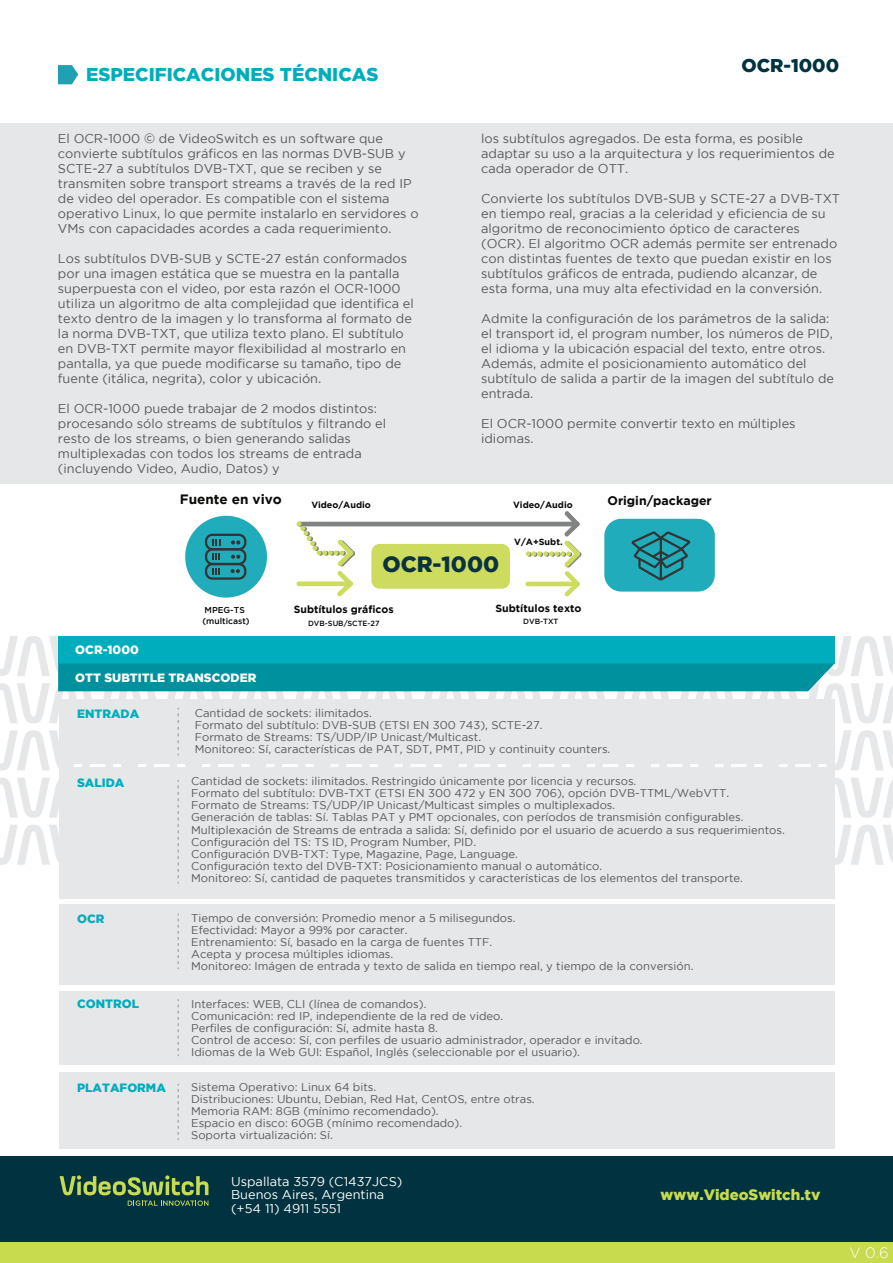
<style>
.page{position:relative;width:893px;height:1263px;background:#fff}
.page>*{position:absolute;margin:0;border:0;box-sizing:border-box;transform-origin:0 0}
.t1{font:900 22.05px "Gotham";color:#0a333f}
.t2{font:900 18.45px "Gotham";color:#00adbc}
.t3{font:900 18.45px "Gotham";color:#00323f}
.t4{font:900 15px "Gotham";color:#c8db4f}
.t5{font:300 15px "Gotham";color:#fff}
.t6{font:700 13.5px "Gotham";color:#090a08}
.t7{font:12.75px/15px "Gotham";color:#57585a}
.t8{font:12.75px/13.5px "Gotham";color:#fff}
.t9{font:700 12.45px "Gotham";color:#090a08}
.t10{font:900 12px "Gotham";color:#00adbc}
.t11{font:900 12px "Gotham";color:#fff}
.t12{font:11.25px/12px "Gotham";color:#57585a}
.t13{font:700 10.5px "Gotham";color:#090a08}
.t14{font:700 9px "Gotham";color:#090a08}
.t15{font:500 8.55px/10.2px "Gotham";color:#090a08}
.t16{font:500 7.5px "Gotham";color:#090a08}
.s1{font-weight:300;font-size:13.2px;color:#333737}
</style>
<div class="page">
<svg style="left:58px;top:65px;width:20px;height:19px"></svg>
<div style="left:0;top:123px;width:893px;height:360px;background:#e6e7e9"></div>
<div style="left:0;top:1242px;width:893px;height:21px;background:#c8db4f"></div>
<div style="left:0;top:1156px;width:893px;height:86px;background:#00323f"></div>
<svg style="left:1px;top:636px;width:891px;height:134px;background:#95cfd5"></svg>
<div style="left:58px;top:767px;width:776px;height:131px;background:#e6e7e9"></div>
<svg style="left:1px;top:778px;width:891px;height:105px"></svg>
<div style="left:58px;top:904px;width:776px;height:80px;background:#e6e7e9"></div>
<svg style="left:178px;top:914px;width:1px;height:55px"></svg>
<div style="left:58px;top:991px;width:776px;height:74px;background:#e6e7e9"></div>
<svg style="left:178px;top:1000px;width:1px;height:56px"></svg>
<div style="left:58px;top:1073px;width:776px;height:76px;background:#e6e7e9"></div>
<svg style="left:178px;top:1084px;width:1px;height:55px"></svg>
<svg style="left:60px;top:1175px;width:148px;height:31px"></svg>
<div style="left:371px;top:544px;width:139px;height:45px;background:#cddb5e;border-radius:8px"></div>
<div style="left:604px;top:519px;width:111px;height:73px;background:#20acbb;border-radius:17px"></div>
<svg style="left:631px;top:531px;width:60px;height:50px"></svg>
<hr style="left:297px;top:522px;width:282px;height:4px;background:#818282;border-radius:2px">
<hr style="left:525px;top:582px;width:55px;height:4px;background:#e5ecac;border-radius:2px">
<div style="left:185px;top:516px;width:82px;height:82px;background:#20acbb;border-radius:50%"></div>
<div style="left:205px;top:534px;width:41px;height:16px;border:2px solid #333434;border-radius:6px"></div>
<div style="left:205px;top:548px;width:41px;height:17px;border:2px solid #333434;border-radius:6px"></div>
<div style="left:205px;top:563px;width:41px;height:17px;border:2px solid #333434;border-radius:6px"></div>
<svg style="left:212px;top:553px;width:8px;height:7px"></svg>
<svg style="left:212px;top:568px;width:8px;height:6px"></svg>
<svg style="left:231px;top:540px;width:9px;height:4px"></svg>
<svg style="left:231px;top:555px;width:9px;height:4px"></svg>
<svg style="left:231px;top:569px;width:9px;height:4px"></svg>
<svg style="left:212px;top:539px;width:8px;height:7px"></svg>
<svg style="left:526px;top:511px;width:56px;height:86px"></svg>
<svg style="left:297px;top:521px;width:58px;height:76px"></svg>
<h2 class="t2" style="left:86px;top:64px;width:294px">ESPECIFICACIONES TÉCNICAS</h2>
<h2 class="t3" style="left:741px;top:55px;width:99px">OCR-1000</h2>
<p class="t7" style="left:58px;top:131px;width:362px">El OCR-1000 <span class="s1">©</span> de VideoSwitch es un software que convierte subtítulos gráficos en las normas DVB-SUB y SCTE-27 a subtítulos DVB-TXT, que se reciben y se transmiten sobre transport streams a través de la red IP de video del operador. Es compatible con el sistema operativo Linux, lo que permite instalarlo en servidores o VMs con capacidades acordes a cada requerimiento.</p>
<p class="t7" style="left:58px;top:251px;width:357px">Los subtítulos DVB-SUB y SCTE-27 están conformados por una imagen estática que se muestra en la pantalla superpuesta con el video, por esta razón el OCR-1000 utiliza un algoritmo de alta complejidad que identifica el texto dentro de la imagen y lo transforma al formato de la norma DVB-TXT, que utiliza texto plano. El subtítulo en DVB-TXT permite mayor flexibilidad al mostrarlo en pantalla, ya que puede modificarse su tamaño, tipo de fuente (itálica, negrita), color y ubicación.</p>
<p class="t7" style="left:58px;top:401px;width:330px">El OCR-1000 puede trabajar de 2 modos distintos: procesando sólo streams de subtítulos y filtrando el resto de los streams, o bien generando salidas multiplexadas con todos los streams de entrada (incluyendo Video, Audio, Datos) y</p>
<p class="t7" style="left:481px;top:131px;width:355px">los subtítulos agregados. De esta forma, es posible adaptar su uso a la arquitectura y los requerimientos de cada operador de OTT.</p>
<p class="t7" style="left:481px;top:191px;width:360px">Convierte los subtítulos DVB-SUB y SCTE-27 a DVB-TXT en tiempo real, gracias a la celeridad y eficiencia de su algoritmo de reconocimiento óptico de caracteres (OCR). El algoritmo OCR además permite ser entrenado con distintas fuentes de texto que puedan existir en los subtítulos gráficos de entrada, pudiendo alcanzar, de esta forma, una muy alta efectividad en la conversión.</p>
<p class="t7" style="left:481px;top:311px;width:355px">Admite la configuración de los parámetros de la salida: el transport id, el program number, los números de PID, el idioma y la ubicación espacial del texto, entre otros.<br>Además, admite el posicionamiento automático del subtítulo de salida a partir de la imagen del subtítulo de entrada.</p>
<p class="t7" style="left:481px;top:416px;width:316px">El OCR-1000 permite convertir texto en múltiples idiomas.</p>
<p class="t6" style="left:180px;top:491px;width:104px">Fuente en vivo</p>
<p class="t15" style="left:202px;top:605px;width:49px">MPEG-TS (multicast)</p>
<p class="t14" style="left:311px;top:499px;width:61px">Video/Audio</p>
<p class="t14" style="left:513px;top:499px;width:61px">Video/Audio</p>
<p class="t9" style="left:607px;top:494px;width:106px">Origin/packager</p>
<h1 class="t1" style="left:382px;top:552px;width:118px">OCR-1000</h1>
<p class="t14" style="left:514px;top:537px;width:50px">V/A+Subt.</p>
<p class="t13" style="left:294px;top:604px;width:101px">Subtítulos gráficos</p>
<p class="t16" style="left:308px;top:619px;width:73px">DVB-SUB/SCTE-27</p>
<p class="t13" style="left:495px;top:602px;width:88px">Subtítulos texto</p>
<p class="t16" style="left:523px;top:617px;width:37px">DVB-TXT</p>
<p class="t11" style="left:75px;top:643px;width:65px">OCR-1000</p>
<p class="t11" style="left:75px;top:671px;width:182px">OTT SUBTITLE TRANSCODER</p>
<p class="t10" style="left:77px;top:707px;width:64px">ENTRADA</p>
<p class="t12" style="left:195px;top:707px;width:417px">Cantidad de sockets: ilimitados.<br>Formato del subtítulo: DVB-SUB (ETSI EN 300 743), SCTE-27.<br>Formato de Streams: TS/UDP/IP Unicast/Multicast.<br>Monitoreo: Sí, características de PAT, SDT, PMT, PID y continuity counters.</p>
<p class="t10" style="left:77px;top:775px;width:49px">SALIDA</p>
<p class="t12" style="left:191px;top:775px;width:595px">Cantidad de sockets: ilimitados. Restringido únicamente por licencia y recursos.<br>Formato del subtítulo: DVB-TXT (ETSI EN 300 472 y EN 300 706), opción DVB-TTML/WebVTT.<br>Formato de Streams: TS/UDP/IP Unicast/Multicast simples o multiplexados.<br>Generación de tablas: Sí. Tablas PAT y PMT opcionales, con períodos de transmisión configurables.<br>Multiplexación de Streams de entrada a salida: Sí, definido por el usuario de acuerdo a sus requerimientos.<br>Configuración del TS: TS ID, Program Number, PID.<br>Configuración DVB-TXT: Type, Magazine, Page, Language.<br>Configuración texto del DVB-TXT: Posicionamiento manual o automático.<br>Monitoreo: Sí, cantidad de paquetes transmitidos y características de los elementos del transporte.</p>
<p class="t10" style="left:77px;top:912px;width:29px">OCR</p>
<p class="t12" style="left:191px;top:912px;width:504px">Tiempo de conversión: Promedio menor a 5 milisegundos.<br>Efectividad: Mayor a 99% por caracter.<br>Entrenamiento: Sí, basado en la carga de fuentes TTF.<br>Acepta y procesa múltiples idiomas.<br>Monitoreo: Imágen de entrada y texto de salida en tiempo real, y tiempo de la conversión.</p>
<p class="t10" style="left:77px;top:997px;width:64px">CONTROL</p>
<p class="t12" style="left:191px;top:998px;width:453px">Interfaces: WEB, CLI (línea de comandos).<br>Comunicación: red IP, independiente de la red de video.<br>Perfiles de configuración: Sí, admite hasta 8.<br>Control de acceso: Sí, con perfiles de usuario administrador, operador e invitado.<br>Idiomas de la Web GUI: Español, Inglés (seleccionable por el usuario).</p>
<p class="t10" style="left:77px;top:1080px;width:90px">PLATAFORMA</p>
<p class="t12" style="left:191px;top:1081px;width:345px">Sistema Operativo: Linux 64 bits.<br>Distribuciones: Ubuntu, Debian, Red Hat, CentOS, entre otras.<br>Memoria RAM: 8GB (mínimo recomendado).<br>Espacio en disco: 60GB (mínimo recomendado).<br>Soporta virtualización: Sí.</p>
<p class="t8" style="left:231px;top:1174px;width:173px">Uspallata 3579 (C1437JCS)<br>Buenos Aires, Argentina (+54 11) 4911 5551</p>
<p class="t4" style="left:661px;top:1186px;width:161px">www.VideoSwitch.tv</p>
<p class="t5" style="left:849px;top:1244px;width:41px">V 0.6</p>
</div>
